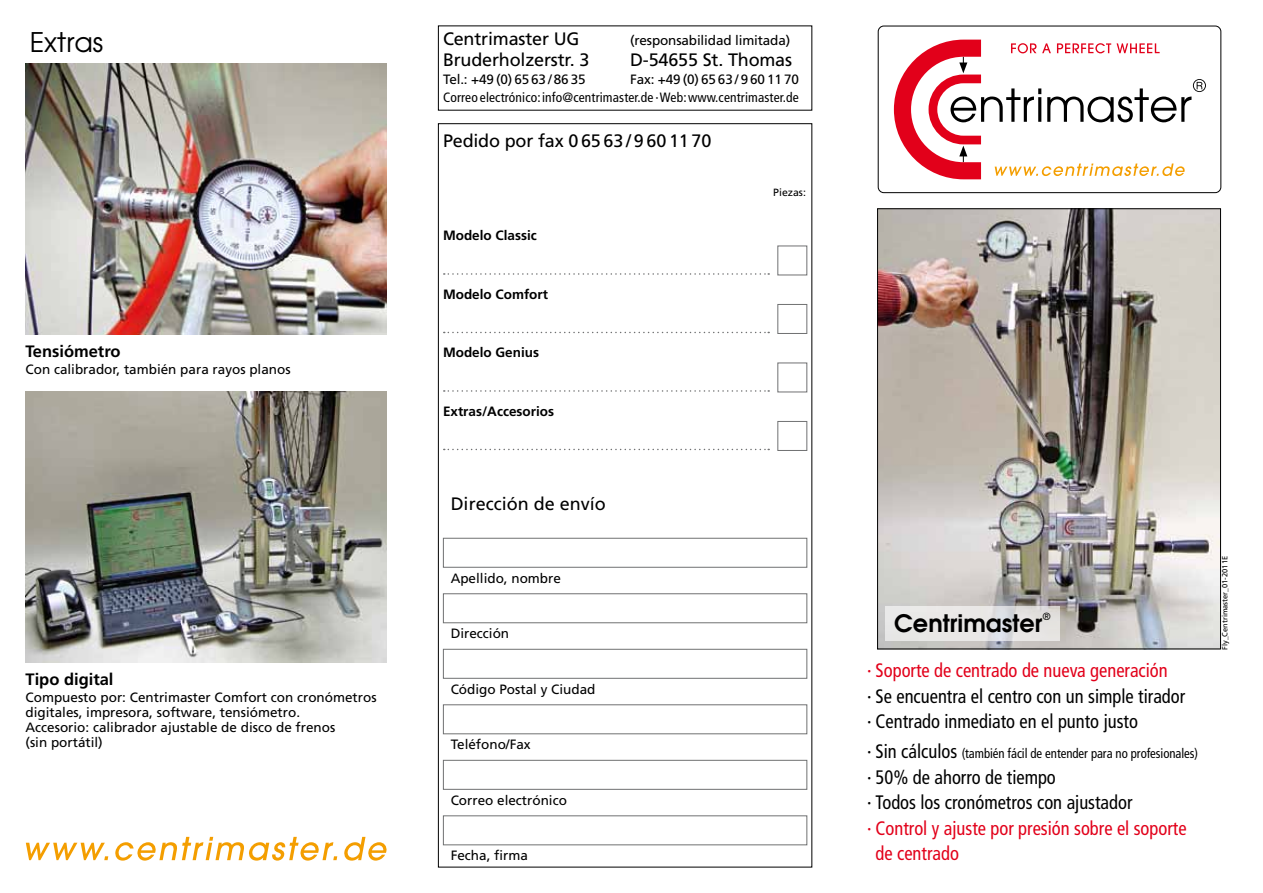
<style>
.page{position:relative;width:1263px;height:893px;background:#fff}
.page>*{position:absolute;margin:0;border:0;box-sizing:border-box;transform-origin:0 0}
.t1{font:27px "Avant Garde";color:#000}
.t2{font:600 24px "Avant Garde";color:#000}
.t3{font:condensed 19.5px/25.5px "Frutiger";color:#000;scale:.95 1}
.t4{font:condensed 19.5px/25.5px "Frutiger";color:#e2001a;scale:.95 1}
.t5{font:18px "Frutiger";letter-spacing:-.01em;color:#000}
.t6{font:700 16.5px "Frutiger";color:#000}
.t7{font:13.5px/15px "Frutiger";color:#000}
.t8{font:condensed 13.5px "Frutiger";letter-spacing:.01em;color:#000}
.t9{font:condensed 13.5px "Frutiger";letter-spacing:.01em;color:#000;scale:.95 1}
.t10{font:700 13.5px "Frutiger";color:#000}
.t11{font:10.5px "Frutiger";color:#000}
.t12{font:condensed 10.5px "Frutiger";color:#000}
.t13{font:7.5px "Frutiger";color:#000}
.s1{font-size:19.5px}
</style>
<div class="page">
<img style="left:26px;top:391px;width:361px;height:271px">
<img style="left:26px;top:64px;width:361px;height:271px">
<svg style="left:444px;top:273px;width:325px;height:2px"></svg>
<svg style="left:444px;top:332px;width:325px;height:1px"></svg>
<svg style="left:444px;top:390px;width:325px;height:2px"></svg>
<svg style="left:444px;top:449px;width:325px;height:1px"></svg>
<div style="left:777px;top:246px;width:30px;height:29px;border:1px solid #707172"></div>
<div style="left:777px;top:304px;width:30px;height:30px;border:1px solid #707172"></div>
<div style="left:777px;top:363px;width:30px;height:29px;border:1px solid #707172"></div>
<div style="left:777px;top:421px;width:30px;height:30px;border:1px solid #707172"></div>
<div style="left:443px;top:538px;width:364px;height:30px;border:1px solid #707172"></div>
<div style="left:443px;top:593px;width:364px;height:30px;border:1px solid #707172"></div>
<div style="left:443px;top:649px;width:364px;height:30px;border:1px solid #707172"></div>
<div style="left:443px;top:704px;width:364px;height:30px;border:1px solid #707172"></div>
<div style="left:443px;top:760px;width:364px;height:30px;border:1px solid #707172"></div>
<div style="left:443px;top:815px;width:364px;height:30px;border:1px solid #707172"></div>
<div style="left:878px;top:26px;width:343px;height:167px;border:1px solid #000;border-radius:6px"></div>
<svg style="left:894px;top:40px;width:312px;height:139px"></svg>
<svg style="left:26px;top:836px;width:361px;height:25px"></svg>
<img style="left:879px;top:210px;width:340px;height:437px">
<div style="left:877px;top:208px;width:344px;height:441px;border:1px solid #000"></div>
<svg style="left:885px;top:607px;width:175px;height:34px;background:#e5e4e4"></svg>
<h1 class="t1" style="left:30px;top:25px;width:75px">Extras</h1>
<h3 class="t5" style="left:443px;top:28px;width:138px">Centrimaster UG</h3>
<p class="t7" style="left:630px;top:32px;width:162px">(responsabilidad limitada)</p>
<h3 class="t5" style="left:443px;top:49px;width:148px">Bruderholzerstr. 3</h3>
<h3 class="t5" style="left:630px;top:49px;width:163px">D-54655 St. Thomas</h3>
<p class="t7" style="left:443px;top:72px;width:144px">Tel.: +49 (0) 65 63 / 86 35</p>
<p class="t7" style="left:630px;top:72px;width:170px">Fax: +49 (0) 65 63 / 9 60 11 70</p>
<p class="t8" style="left:443px;top:90px;width:357px">Correo electrónico:info@centrimaster.de ·Web:www.centrimaster.de</p>
<h3 class="t5" style="left:443px;top:130px;width:270px">Pedido por fax 0 65 63 / 9 60 11 70</h3>
<p class="t11" style="left:773px;top:186px;width:34px">Piezas:</p>
<p class="t10" style="left:443px;top:228px;width:95px">Modelo Classic</p>
<p class="t6" style="left:26px;top:342px;width:97px">Tensiómetro</p>
<p class="t7" style="left:26px;top:362px;width:267px">Con calibrador, también para rayos planos</p>
<p class="t6" style="left:26px;top:669px;width:90px">Tipo digital</p>
<p class="t7" style="left:26px;top:689px;width:353px">Compuesto por: Centrimaster Comfort con cronómetros digitales, impresora, software, tensiómetro.<br>Accesorio: calibrador ajustable de disco de frenos<br>(sin portátil)</p>
<p class="t10" style="left:443px;top:286px;width:107px">Modelo Comfort</p>
<p class="t10" style="left:443px;top:345px;width:97px">Modelo Genius</p>
<p class="t10" style="left:443px;top:403px;width:112px">Extras/Accesorios</p>
<h3 class="t5" style="left:451px;top:493px;width:157px">Dirección de envío</h3>
<p class="t7" style="left:451px;top:570px;width:112px">Apellido, nombre</p>
<p class="t7" style="left:451px;top:626px;width:60px">Dirección</p>
<p class="t7" style="left:451px;top:681px;width:146px">Código Postal y Ciudad</p>
<p class="t7" style="left:451px;top:737px;width:82px">Teléfono/Fax</p>
<p class="t7" style="left:451px;top:792px;width:118px">Correo electrónico</p>
<p class="t7" style="left:451px;top:848px;width:79px">Fecha, firma</p>
<h2 class="t2" style="left:894px;top:608px;width:150px">Centrimaster</h2>
<p class="t12" style="left:1042px;top:610px;width:10px">®</p>
<h3 class="t4" style="left:867px;top:658px;width:318px">· Soporte de centrado de nueva generación</h3>
<h3 class="t3" style="left:867px;top:683px;width:336px">· Se encuentra el centro con un simple tirador · Centrado inmediato en el punto justo</h3>
<p class="t9" style="left:867px;top:746px;width:350px"><span class="s1">· Sin cálculos</span> (también fácil de entender para no profesionales)</p>
<h3 class="t3" style="left:867px;top:764px;width:281px">· 50% de ahorro de tiempo<br>· Todos los cronómetros con ajustador</h3>
<h3 class="t4" style="left:875px;top:815px;width:329px;text-indent:-9px">· Control y ajuste por presión sobre el soporte de centrado</h3>
<p class="t13" style="left:1220px;top:650px;width:95px;rotate:-90deg">Fly_Centrimaster_01-2011E</p>
</div>
